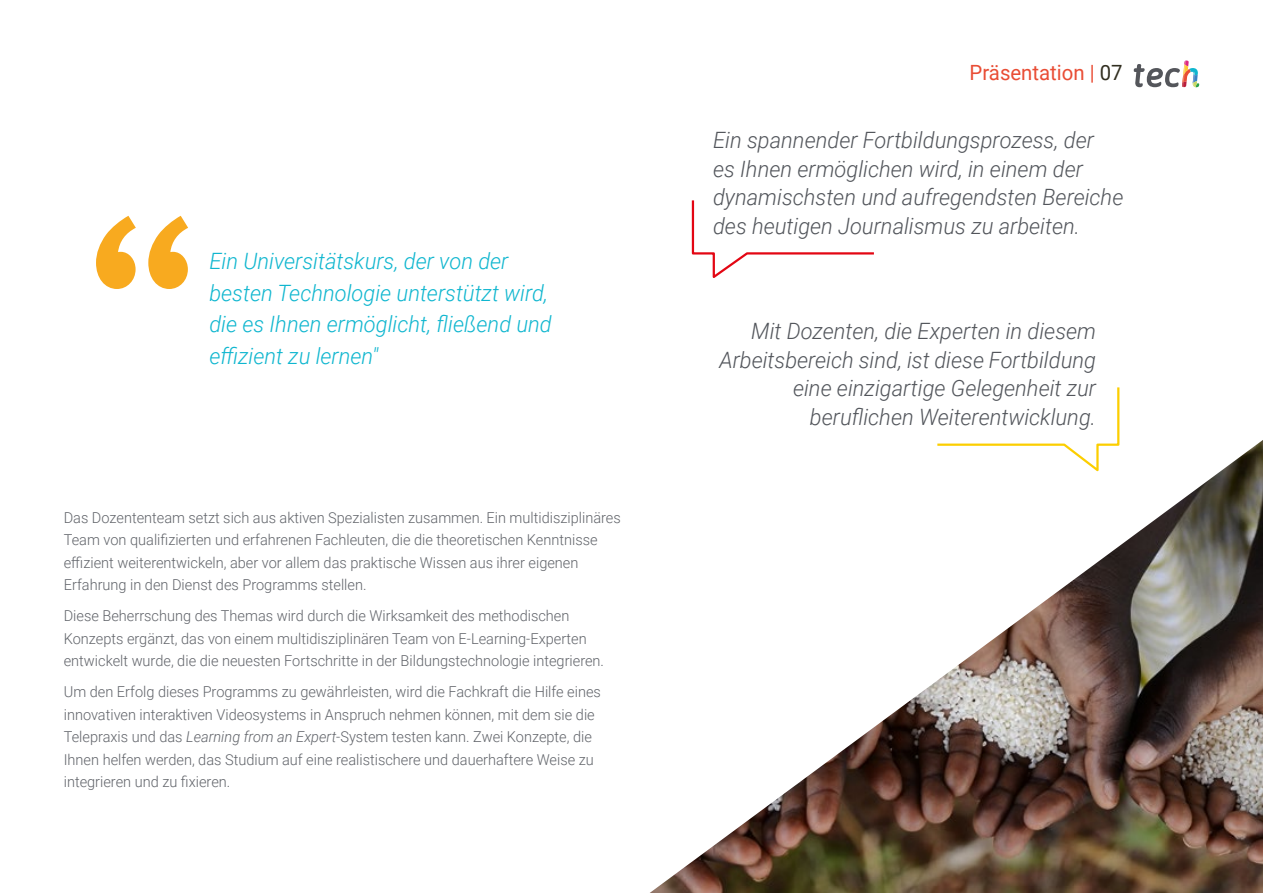
<style>
.page{position:relative;width:1263px;height:893px;background:#fff}
.page>*{position:absolute;margin:0;border:0;box-sizing:border-box;transform-origin:0 0}
.t1{font:italic 300 22.5px/28.5px "Roboto";color:#52555b;text-align:right}
.t2{font:italic 300 22.5px/31.5px "Roboto";color:#0fb6cf}
.t3{font:21px "Roboto";color:#e94d35}
.t4{font:300 15px/22.5px "Roboto";color:#61646a}
.s1{font-style:italic}
.s2{color:#312e20}
</style>
<div class="page">
<svg style="left:96px;top:216px;width:92px;height:73px"></svg>
<img style="left:650px;top:440px;width:613px;height:453px">
<svg style="left:935px;top:387px;width:185px;height:88px"></svg>
<svg style="left:691px;top:200px;width:183px;height:78px"></svg>
<svg style="left:1134px;top:61px;width:65px;height:27px"></svg>
<h1 class="t2" style="left:209px;top:245px;width:344px">Ein Universitätskurs, der von der besten Technologie unterstützt wird, die es Ihnen ermöglicht, fließend und effizient zu lernen"</h1>
<p class="t4" style="left:64px;top:505px;width:558px">Das Dozententeam setzt sich aus aktiven Spezialisten zusammen. Ein multidisziplinäres Team von qualifizierten und erfahrenen Fachleuten, die die theoretischen Kenntnisse effizient weiterentwickeln, aber vor allem das praktische Wissen aus ihrer eigenen Erfahrung in den Dienst des Programms stellen.</p>
<p class="t4" style="left:64px;top:604px;width:542px">Diese Beherrschung des Themas wird durch die Wirksamkeit des methodischen<br>Konzepts ergänzt, das von einem multidisziplinären Team von E-Learning-Experten entwickelt wurde, die die neuesten Fortschritte in der Bildungstechnologie integrieren.</p>
<p class="t4" style="left:64px;top:680px;width:539px">Um den Erfolg dieses Programms zu gewährleisten, wird die Fachkraft die Hilfe eines innovativen interaktiven Videosystems in Anspruch nehmen können, mit dem sie die Telepraxis und das <span class="s1">Learning from an Expert</span>-System testen kann. Zwei Konzepte, die Ihnen helfen werden, das Studium auf eine realistischere und dauerhaftere Weise zu integrieren und zu fixieren.</p>
<h2 class="t3" style="left:969px;top:57px;width:155px">Präsentation | <span class="s2">07</span></h2>
<h1 class="t1" style="left:713px;top:125px;width:412px;text-align:left">Ein spannender Fortbildungsprozess, der<br>es Ihnen ermöglichen wird, in einem der dynamischsten und aufregendsten Bereiche des heutigen Journalismus zu arbeiten.</h1>
<h1 class="t1" style="left:719px;top:316px;width:378px">Mit Dozenten, die Experten in diesem Arbeitsbereich sind, ist diese Fortbildung eine einzigartige Gelegenheit zur beruflichen Weiterentwicklung.</h1>
</div>
